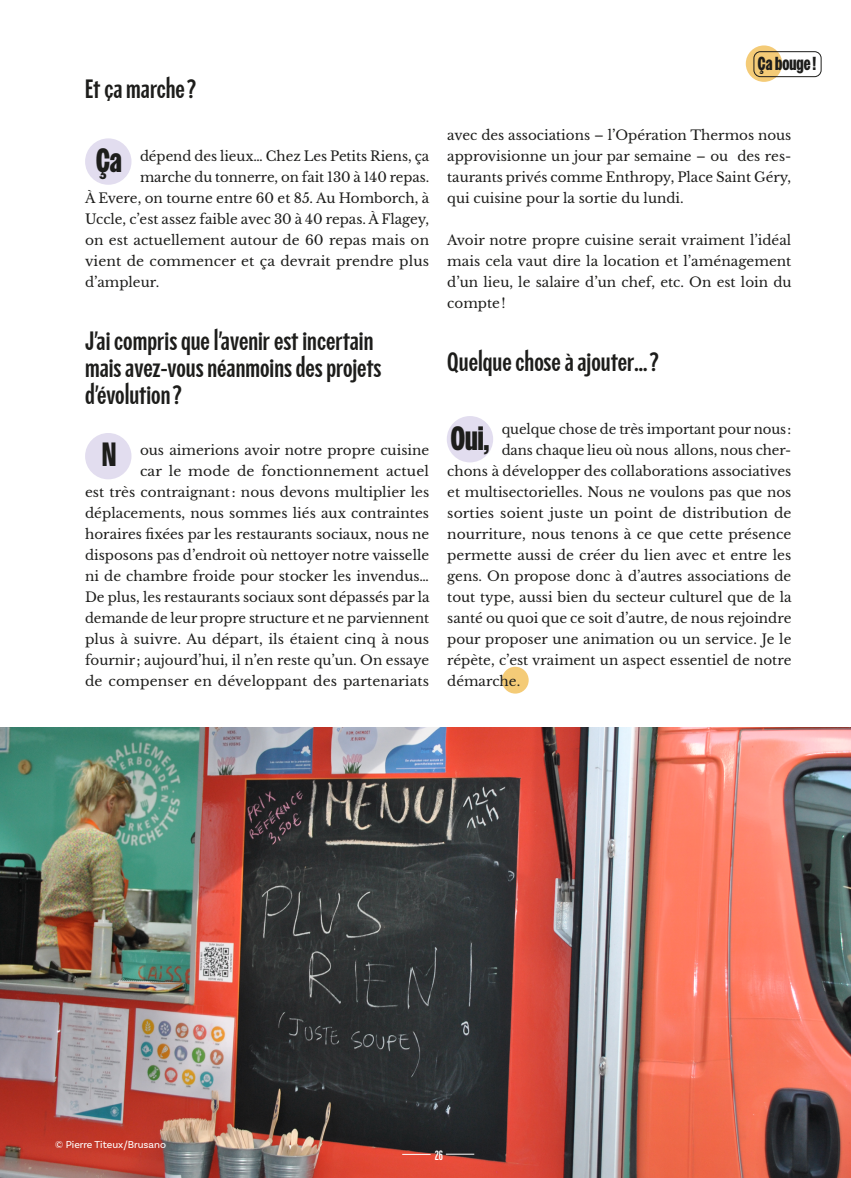
<style>
.page{position:relative;width:851px;height:1178px;background:#fff}
.page>*{position:absolute;margin:0;border:0;box-sizing:border-box;transform-origin:0 0}
.t1{font:900 33.6px "Owners X Narrow";color:#1d1d1b}
.Sou-titre_Piscolabis_18pt{font:27px/27px "Piscolabis";color:#1d1d1b}
.t2{font:900 18.9px "Owners X Narrow";color:#1d1d1b}
.Corps_Baskerville{font:13.5px/21px "Libre Baskerville";color:#1d1d1b;text-align:justify}
.Numéro_de_page{font:13.5px "Squatina";color:#fff}
.Légende{font:10.5px "Basic Sans";color:#fff}
</style>
<div class="page">
<img style="left:0;top:728px;width:850px;height:450px">
<svg style="left:402px;top:1154px;width:28px;height:1px"></svg>
<svg style="left:446px;top:1154px;width:28px;height:1px"></svg>
<div style="left:501px;top:667px;width:27px;height:26px;background:#f4cb77;border-radius:50%"></div>
<div style="left:85px;top:138px;width:46px;height:47px;background:#e2ddef;border-radius:50%"></div>
<div style="left:446px;top:416px;width:47px;height:46px;background:#e2ddef;border-radius:50%"></div>
<div style="left:85px;top:433px;width:46px;height:46px;background:#e2ddef;border-radius:50%"></div>
<div style="left:745px;top:45px;width:37px;height:37px;background:#f4cb77;border-radius:50%"></div>
<div style="left:753px;top:51px;width:68px;height:26px;border:1px solid #1d1d1b;border-radius:7px"></div>
<p class="Sou-titre_Piscolabis_18pt" style="left:85px;top:75px;width:113px">Et ça marche ?</p>
<p class="t1" style="left:96px;top:141px;width:27px">Ça</p>
<p class="Corps_Baskerville" style="left:140px;top:145px;width:291px">dépend des lieux… Chez Les Petits Riens, ça</p>
<p class="Corps_Baskerville" style="left:140px;top:166px;width:291px">marche du tonnerre, on fait 130 à 140 repas.</p>
<p class="Corps_Baskerville" style="left:85px;top:187px;width:346px">À Evere, on tourne entre 60 et 85. Au Homborch, à</p>
<p class="Corps_Baskerville" style="left:85px;top:208px;width:345px">Uccle, c’est assez faible avec 30 à 40 repas. À Flagey,</p>
<p class="Corps_Baskerville" style="left:85px;top:229px;width:345px">on est actuellement autour de 60 repas mais on</p>
<p class="Corps_Baskerville" style="left:85px;top:250px;width:345px">vient de commencer et ça devrait prendre plus</p>
<p class="Corps_Baskerville" style="left:85px;top:271px;width:76px">d’ampleur.</p>
<p class="Sou-titre_Piscolabis_18pt" style="left:85px;top:327px;width:298px">J’ai compris que l’avenir est incertain mais avez-vous néanmoins des projets d’évolution ?</p>
<p class="Corps_Baskerville" style="left:85px;top:439px;width:346px;text-align:right">ous aimerions avoir notre propre cuisine<br>car le mode de fonctionnement actuel<br>est très contraignant: nous devons multiplier les déplacements, nous sommes liés aux contraintes horaires fixées par les restaurants sociaux, nous ne disposons pas d’endroit où nettoyer notre vaisselle ni de chambre froide pour stocker les invendus… De plus, les restaurants sociaux sont dépassés par la demande de leur propre structure et ne parviennent plus à suivre. Au départ, ils étaient cinq à nous fournir; aujourd’hui, il n’en reste qu’un. On essaye de compenser en développant des partenariats</p>
<p class="t1" style="left:102px;top:436px;width:16px">N</p>
<p class="t2" style="left:757px;top:53px;width:59px">Ça bouge !</p>
<p class="Corps_Baskerville" style="left:447px;top:124px;width:345px">avec des associations – l’Opération Thermos nous approvisionne un jour par semaine – ou des res&shy;taurants privés comme Enthropy, Place Saint Géry, qui cuisine pour la sortie du lundi.</p>
<p class="Corps_Baskerville" style="left:447px;top:229px;width:346px">Avoir notre propre cuisine serait vraiment l’idéal mais cela vaut dire la location et l’aménagement d’un lieu, le salaire d’un chef, etc. On est loin du compte!</p>
<p class="Sou-titre_Piscolabis_18pt" style="left:447px;top:348px;width:213px">Quelque chose à ajouter… ?</p>
<p class="Corps_Baskerville" style="left:501px;top:418px;width:291px">quelque chose de très important pour nous:</p>
<p class="Corps_Baskerville" style="left:501px;top:439px;width:291px">dans chaque lieu où nous allons, nous cher-</p>
<p class="Corps_Baskerville" style="left:447px;top:460px;width:345px">chons à développer des collaborations associatives</p>
<p class="Corps_Baskerville" style="left:447px;top:481px;width:345px">et multisectorielles. Nous ne voulons pas que nos</p>
<p class="Corps_Baskerville" style="left:447px;top:502px;width:346px">sorties soient juste un point de distribution de</p>
<p class="Corps_Baskerville" style="left:447px;top:523px;width:345px">nourriture, nous tenons à ce que cette présence</p>
<p class="Corps_Baskerville" style="left:447px;top:544px;width:345px">permette aussi de créer du lien avec et entre les</p>
<p class="Corps_Baskerville" style="left:447px;top:565px;width:345px">gens. On propose donc à d’autres associations de</p>
<p class="Corps_Baskerville" style="left:447px;top:586px;width:346px">tout type, aussi bien du secteur culturel que de la</p>
<p class="Corps_Baskerville" style="left:447px;top:607px;width:345px">santé ou quoi que ce soit d’autre, de nous rejoindre</p>
<p class="Corps_Baskerville" style="left:447px;top:628px;width:345px">pour proposer une animation ou un service. Je le</p>
<p class="Corps_Baskerville" style="left:447px;top:649px;width:345px">répète, c’est vraiment un aspect essentiel de notre</p>
<p class="Corps_Baskerville" style="left:447px;top:670px;width:74px">démarche.</p>
<p class="t1" style="left:450px;top:420px;width:40px">Oui,</p>
<p class="Légende" style="left:55px;top:1138px;width:112px">© Pierre Titeux/Brusano</p>
<p class="Numéro_de_page" style="left:434px;top:1148px;width:10px">26</p>
</div>
